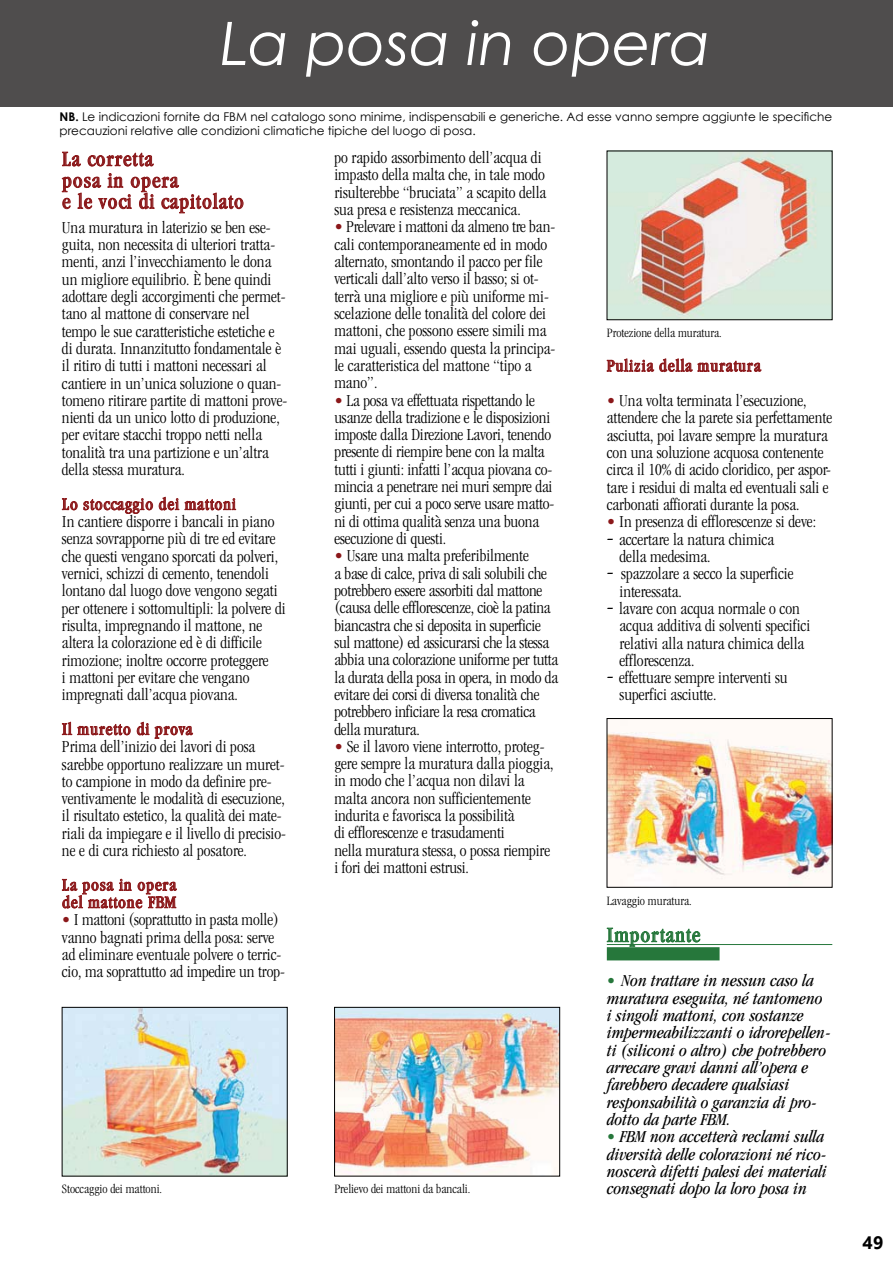
<style>
.page{position:relative;width:893px;height:1263px;background:#fff}
.page>*{position:absolute;margin:0;border:0;box-sizing:border-box;transform-origin:0 0}
.t1{font:italic 60px "Century Gothic";color:#fff}
.t2{font:condensed 21.6px/21.3px "Garamond";letter-spacing:.055em;color:#8b181a}
.t3{font:condensed 21.6px "Garamond";letter-spacing:.055em;color:#26773b}
.t4{font:700 18px "Ebrima";color:#000}
.t5{font:300 condensed 17.4px/17.2px "Garamond";color:#000}
.t6{font:italic condensed 17.4px/17.2px "Garamond";color:#000}
.t7{font:condensed 17.4px/17.4px "Garamond";letter-spacing:.055em;color:#8b181a}
.t8{font:300 condensed 13.2px "Garamond";color:#000}
.t9{font:12px/14.4px "Century Gothic";color:#000}
.s1{font-weight:700}
.s2{color:#8b181a}
.s3{font-size:24.9px}
.s4{font-weight:300;color:#26773b}
</style>
<div class="page">
<svg style="left:62px;top:151px;width:19px;height:16px"></svg>
<svg style="left:87px;top:153px;width:67px;height:14px"></svg>
<svg style="left:62px;top:173px;width:182px;height:41px"></svg>
<svg style="left:62px;top:498px;width:91px;height:16px"></svg>
<svg style="left:159px;top:497px;width:77px;height:14px"></svg>
<svg style="left:62px;top:722px;width:69px;height:13px"></svg>
<svg style="left:137px;top:722px;width:56px;height:17px"></svg>
<svg style="left:62px;top:879px;width:115px;height:30px"></svg>
<img style="left:64px;top:1009px;width:221px;height:165px">
<img style="left:336px;top:1009px;width:222px;height:165px">
<div style="left:334px;top:1007px;width:226px;height:169px;border:1px solid #000"></div>
<img style="left:609px;top:732px;width:221px;height:153px">
<img style="left:609px;top:153px;width:221px;height:165px">
<svg style="left:607px;top:358px;width:154px;height:14px"></svg>
<div style="left:607px;top:947px;width:113px;height:13px;background:#26773b"></div>
<hr style="left:607px;top:944px;width:225px;height:1px;background:#26773b">
<svg style="left:607px;top:927px;width:93px;height:20px"></svg>
<div style="left:0;top:0;width:893px;height:106px;background:#4f4d4d"></div>
<h1 class="t1" style="left:220px;top:1px;width:491px">La posa in opera</h1>
<p class="t9" style="left:60px;top:109px;width:774px"><span class="s1">NB.</span> Le indicazioni fornite da FBM nel catalogo sono minime, indispensabili e generiche. Ad esse vanno sempre aggiunte le specifiche precauzioni relative alle condizioni climatiche tipiche del luogo di posa.</p>
<p class="t2" style="left:62px;top:148px;width:183px">La corretta<br>posa in opera<br>e le voci di capitolato</p>
<p class="t5" style="left:62px;top:219px;width:227px">Una muratura in laterizio se ben ese&shy;guita, non necessita di ulteriori tratta&shy;menti, anzi l’invecchiamento le dona un migliore equilibrio. È bene quindi adottare degli accorgimenti che permet&shy;tano al mattone di conservare nel tempo le sue caratteristiche estetiche e di durata. Innanzitutto fondamentale è il ritiro di tutti i mattoni necessari al cantiere in un’unica soluzione o quan&shy;tomeno ritirare partite di mattoni prove&shy;nienti da un unico lotto di produzione, per evitare stacchi troppo netti nella tonalità tra una partizione e un’altra della stessa muratura.</p>
<p class="t7" style="left:62px;top:495px;width:175px">Lo stoccaggio dei mattoni</p>
<p class="t5" style="left:62px;top:513px;width:225px">In cantiere disporre i bancali in piano senza sovrapporne più di tre ed evitare che questi vengano sporcati da polveri, vernici, schizzi di cemento, tenendoli lontano dal luogo dove vengono segati per ottenere i sottomultipli: la polvere di risulta, impregnando il mattone, ne altera la colorazione ed è di difficile rimozione; inoltre occorre proteggere<br>i mattoni per evitare che vengano impregnati dall’acqua piovana.</p>
<p class="t7" style="left:62px;top:720px;width:132px">Il muretto di prova</p>
<p class="t5" style="left:62px;top:738px;width:226px">Prima dell’inizio dei lavori di posa sarebbe opportuno realizzare un muret&shy;to campione in modo da definire pre&shy;ventivamente le modalità di esecuzione, il risultato estetico, la qualità dei mate&shy;riali da impiegare e il livello di precisio&shy;ne e di cura richiesto al posatore.</p>
<p class="t7" style="left:62px;top:876px;width:116px">La posa in opera del mattone FBM</p>
<p class="t5" style="left:62px;top:911px;width:224px"><span class="s2">•</span> I mattoni (soprattutto in pasta molle) vanno bagnati prima della posa: serve ad eliminare eventuale polvere o terric&shy;cio, ma soprattutto ad impedire un trop-</p>
<p class="t8" style="left:62px;top:1182px;width:102px">Stoccaggio dei mattoni.</p>
<p class="t5" style="left:334px;top:149px;width:213px">po rapido assorbimento dell’acqua di impasto della malta che, in tale modo risulterebbe “bruciata” a scapito della sua presa e resistenza meccanica.</p>
<p class="t5" style="left:334px;top:218px;width:222px"><span class="s2">•</span> Prelevare i mattoni da almeno tre ban&shy;cali contemporaneamente ed in modo alternato, smontando il pacco per file verticali dall’alto verso il basso; si ot&shy;terrà una migliore e più uniforme mi&shy;scelazione delle tonalità del colore dei mattoni, che possono essere simili ma mai uguali, essendo questa la principa&shy;le caratteristica del mattone “tipo a mano”.</p>
<p class="t5" style="left:334px;top:391px;width:221px"><span class="s2">•</span> La posa va effettuata rispettando le usanze della tradizione e le disposizioni imposte dalla Direzione Lavori, tenendo presente di riempire bene con la malta tutti i giunti: infatti l’acqua piovana co&shy;mincia a penetrare nei muri sempre dai giunti, per cui a poco serve usare matto&shy;ni di ottima qualità senza una buona esecuzione di questi.</p>
<p class="t5" style="left:334px;top:547px;width:225px"><span class="s2">•</span> Usare una malta preferibilmente<br>a base di calce, priva di sali solubili che potrebbero essere assorbiti dal mattone (causa delle efflorescenze, cioè la patina biancastra che si deposita in superficie sul mattone) ed assicurarsi che la stessa abbia una colorazione uniforme per tutta la durata della posa in opera, in modo da evitare dei corsi di diversa tonalità che potrebbero inficiare la resa cromatica della muratura.</p>
<p class="t5" style="left:334px;top:738px;width:221px"><span class="s2">•</span> Se il lavoro viene interrotto, proteg&shy;gere sempre la muratura dalla pioggia, in modo che l’acqua non dilavi la malta ancora non sufficientemente indurita e favorisca la possibilità<br>di efflorescenze e trasudamenti<br>nella muratura stessa, o possa riempire i fori dei mattoni estrusi.</p>
<p class="t8" style="left:334px;top:1182px;width:138px">Prelievo dei mattoni da bancali.</p>
<p class="t8" style="left:607px;top:326px;width:116px">Protezione della muratura.</p>
<p class="t7" style="left:607px;top:357px;width:155px">Pulizia della muratura</p>
<p class="t5" style="left:607px;top:392px;width:227px"><span class="s2">•</span> Una volta terminata l’esecuzione, attendere che la parete sia perfettamente asciutta, poi lavare sempre la muratura con una soluzione acquosa contenente circa il 10% di acido cloridico, per aspor&shy;tare i residui di malta ed eventuali sali e carbonati affiorati durante la posa.</p>
<p class="t5" style="left:607px;top:513px;width:211px"><span class="s2">•</span> In presenza di efflorescenze si deve:</p>
<p class="t5" style="left:619px;top:530px;width:156px;text-indent:-13px"><span class="s3">-</span> accertare la natura chimica della medesima.</p>
<p class="t5" style="left:619px;top:565px;width:175px;text-indent:-13px"><span class="s3">-</span> spazzolare a secco la superficie interessata.</p>
<p class="t5" style="left:619px;top:600px;width:192px;text-indent:-13px"><span class="s3">-</span> lavare con acqua normale o con acqua additiva di solventi specifici relativi alla natura chimica della efflorescenza.</p>
<p class="t5" style="left:619px;top:669px;width:170px;text-indent:-13px"><span class="s3">-</span> effettuare sempre interventi su superfici asciutte.</p>
<p class="t8" style="left:607px;top:893px;width:86px">Lavaggio muratura.</p>
<p class="t3" style="left:607px;top:923px;width:95px">Importante</p>
<p class="t6" style="left:607px;top:972px;width:225px"><span class="s4">•</span> Non trattare in nessun caso la muratura eseguita, né tantomeno i singoli mattoni, con sostanze impermeabilizzanti o idrorepellen&shy;ti (siliconi o altro) che potrebbero arrecare gravi danni all’opera e farebbero decadere qualsiasi responsabilità o garanzia di pro&shy;dotto da parte FBM.</p>
<p class="t6" style="left:607px;top:1128px;width:221px"><span class="s4">•</span> FBM non accetterà reclami sulla diversità delle colorazioni né rico&shy;noscerà difetti palesi dei materiali consegnati dopo la loro posa in</p>
<p class="t4" style="left:863px;top:1229px;width:22px">49</p>
</div>
